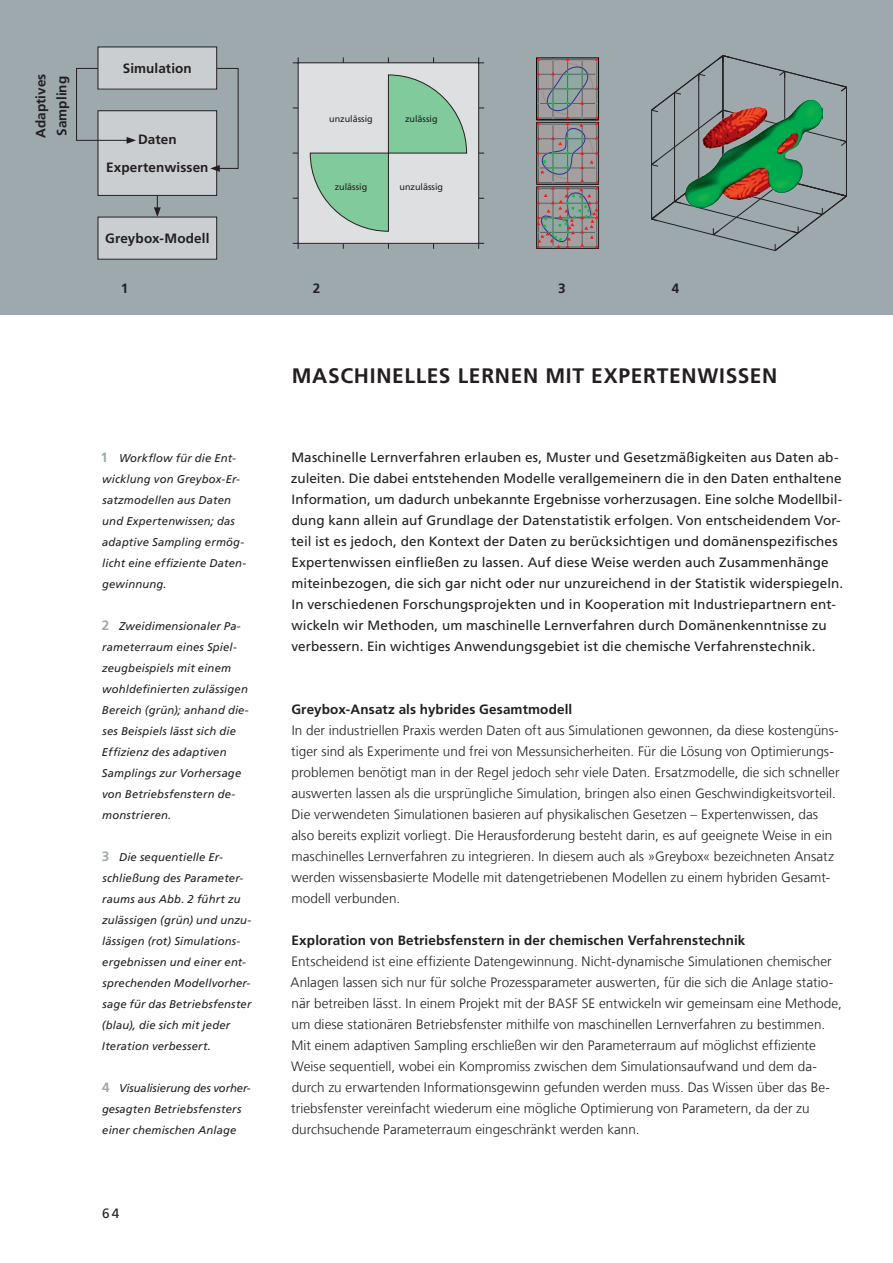
<style>
.page{position:relative;width:893px;height:1263px;background:#fff}
.page>*{position:absolute;margin:0;border:0;box-sizing:border-box;transform-origin:0 0}
.t1{font:700 21px "Frutiger LT Com";letter-spacing:.03em;color:#231f20}
.t2{font:300 13.5px/21px "Frutiger LT Com";letter-spacing:.005em;color:#231f20}
.t3{font:13.5px/21px "Frutiger LT Com";letter-spacing:.005em;color:#231f20}
.t4{font:700 13.5px/28.5px "Frutiger LT Com";letter-spacing:.01em;color:#231f20;text-align:center}
.t5{font:italic 11.25px/21px "Frutiger LT Com";letter-spacing:.015em;color:#231f20}
.t6{font:9px "Frutiger LT Com";color:#231f20}
.s1{font-weight:700;font-style:normal;font-size:13.5px;color:#9da9ad}
</style>
<div class="page">
<div style="left:0;top:0;width:893px;height:315px;background:#9da9ad"></div>
<svg style="left:536px;top:57px;width:63px;height:192px"></svg>
<svg style="left:478px;top:57px;width:6px;height:7px"></svg>
<svg style="left:478px;top:242px;width:6px;height:7px"></svg>
<svg style="left:293px;top:57px;width:6px;height:7px"></svg>
<svg style="left:293px;top:242px;width:6px;height:7px"></svg>
<div style="left:298px;top:63px;width:181px;height:180px;background:#dddfe0"></div>
<div style="left:298px;top:62px;width:181px;height:182px;border:1px solid #231f20"></div>
<svg style="left:310px;top:74px;width:157px;height:158px"></svg>
<div style="left:98px;top:47px;width:119px;height:42px;background:#caced0"></div>
<div style="left:98px;top:111px;width:119px;height:84px;background:#caced0"></div>
<div style="left:98px;top:110px;width:119px;height:86px;border:1px solid #231f20"></div>
<div style="left:98px;top:217px;width:119px;height:42px;background:#caced0"></div>
<div style="left:98px;top:217px;width:119px;height:43px;border:1px solid #231f20"></div>
<svg style="left:76px;top:68px;width:60px;height:76px"></svg>
<svg style="left:210px;top:68px;width:29px;height:104px"></svg>
<svg style="left:154px;top:196px;width:7px;height:21px"></svg>
<svg style="left:651px;top:55px;width:196px;height:196px"></svg>
<img style="left:685px;top:100px;width:137px;height:108px">
<p class="t4" style="left:30px;top:138px;width:66px;line-height:21px;text-align:left;rotate:-90deg">Adaptives<br>Sampling</p>
<p class="t4" style="left:123px;top:54px;width:71px">Simulation</p>
<p class="t4" style="left:106px;top:125px;width:104px">Daten<br>Expertenwissen</p>
<p class="t4" style="left:105px;top:224px;width:106px">Greybox-Modell</p>
<p class="t4" style="left:121px;top:275px;width:9px">1</p>
<p class="t5" style="left:100px;top:447px;width:147px"><span class="s1">1</span> Workflow für die Ent&shy;wicklung von Greybox-Er&shy;satzmodellen aus Daten und Expertenwissen; das adaptive Sampling ermög&shy;licht eine effiziente Daten&shy;gewinnung.</p>
<p class="t5" style="left:102px;top:615px;width:148px"><span class="s1">2</span> Zweidimensionaler Pa&shy;rameterraum eines Spiel&shy;zeugbeispiels mit einem wohldefinierten zulässigen<br>Bereich (grün); anhand die&shy;ses Beispiels lässt sich die<br>Effizienz des adaptiven<br>Samplings zur Vorhersage von Betriebsfenstern de&shy;monstrieren.</p>
<p class="t5" style="left:102px;top:846px;width:151px"><span class="s1">3</span> Die sequentielle Er&shy;schließung des Parameter&shy;raums aus Abb. 2 führt zu zulässigen (grün) und unzu&shy;lässigen (rot) Simulations&shy;ergebnissen und einer ent&shy;sprechenden Modellvorher&shy;sage für das Betriebsfenster (blau), die sich mit jeder<br>Iteration verbessert.</p>
<p class="t5" style="left:102px;top:1077px;width:149px"><span class="s1">4</span> Visualisierung des vorher&shy;gesagten Betriebsfensters einer chemischen Anlage</p>
<p class="t3" style="left:102px;top:1202px;width:19px">64</p>
<p class="t6" style="left:329px;top:114px;width:45px">unzulässig</p>
<p class="t6" style="left:335px;top:181px;width:34px">zulässig</p>
<p class="t6" style="left:405px;top:114px;width:34px">zulässig</p>
<p class="t6" style="left:400px;top:181px;width:45px">unzulässig</p>
<p class="t4" style="left:313px;top:275px;width:9px">2</p>
<p class="t4" style="left:558px;top:275px;width:9px">3</p>
<p class="t4" style="left:672px;top:275px;width:9px">4</p>
<h1 class="t1" style="left:292px;top:364px;width:487px">MASCHINELLES LERNEN MIT EXPERTENWISSEN</h1>
<p class="t3" style="left:291px;top:446px;width:554px">Maschinelle Lernverfahren erlauben es, Muster und Gesetzmäßigkeiten aus Daten ab&shy;zuleiten. Die dabei entstehenden Modelle verallgemeinern die in den Daten enthaltene Information, um dadurch unbekannte Ergebnisse vorherzusagen. Eine solche Modellbil&shy;dung kann allein auf Grundlage der Datenstatistik erfolgen. Von entscheidendem Vor&shy;teil ist es jedoch, den Kontext der Daten zu berücksichtigen und domänenspezifisches Expertenwissen einfließen zu lassen. Auf diese Weise werden auch Zusammenhänge miteinbezogen, die sich gar nicht oder nur unzureichend in der Statistik widerspiegeln.<br>In verschiedenen Forschungsprojekten und in Kooperation mit Industriepartnern ent&shy;wickeln wir Methoden, um maschinelle Lernverfahren durch Domänenkenntnisse zu verbessern. Ein wichtiges Anwendungsgebiet ist die chemische Verfahrenstechnik.</p>
<p class="t4" style="left:291px;top:695px;width:282px">Greybox-Ansatz als hybrides Gesamtmodell</p>
<p class="t2" style="left:291px;top:720px;width:550px">In der industriellen Praxis werden Daten oft aus Simulationen gewonnen, da diese kostengüns&shy;tiger sind als Experimente und frei von Messunsicherheiten. Für die Lösung von Optimierungs&shy;problemen benötigt man in der Regel jedoch sehr viele Daten. Ersatzmodelle, die sich schneller auswerten lassen als die ursprüngliche Simulation, bringen also einen Geschwindigkeitsvorteil.<br>Die verwendeten Simulationen basieren auf physikalischen Gesetzen – Expertenwissen, das also bereits explizit vorliegt. Die Herausforderung besteht darin, es auf geeignete Weise in ein maschinelles Lernverfahren zu integrieren. In diesem auch als »Greybox« bezeichneten Ansatz werden wissensbasierte Modelle mit datengetriebenen Modellen zu einem hybriden Gesamt&shy;modell verbunden.</p>
<p class="t4" style="left:292px;top:926px;width:455px">Exploration von Betriebsfenstern in der chemischen Verfahrenstechnik</p>
<p class="t2" style="left:291px;top:951px;width:553px">Entscheidend ist eine effiziente Datengewinnung. Nicht-dynamische Simulationen chemischer Anlagen lassen sich nur für solche Prozessparameter auswerten, für die sich die Anlage statio&shy;när betreiben lässt. In einem Projekt mit der BASF SE entwickeln wir gemeinsam eine Methode, um diese stationären Betriebsfenster mithilfe von maschinellen Lernverfahren zu bestimmen.<br>Mit einem adaptiven Sampling erschließen wir den Parameterraum auf möglichst effiziente Weise sequentiell, wobei ein Kompromiss zwischen dem Simulationsaufwand und dem da&shy;durch zu erwartenden Informationsgewinn gefunden werden muss. Das Wissen über das Be&shy;triebsfenster vereinfacht wiederum eine mögliche Optimierung von Parametern, da der zu durchsuchende Parameterraum eingeschränkt werden kann.</p>
</div>
